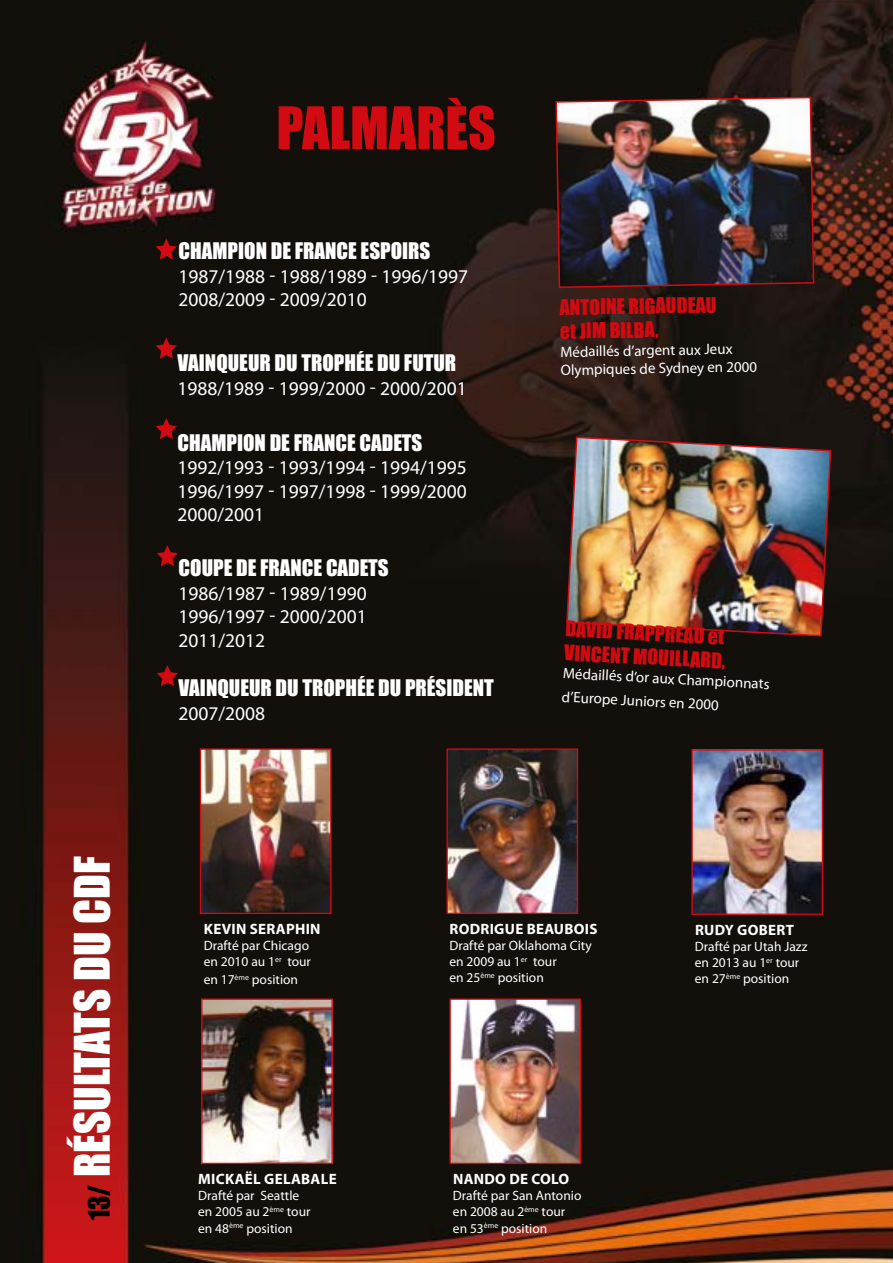
<style>
.page{position:relative;width:893px;height:1263px;background:#fff}
.page>*{position:absolute;margin:0;border:0;box-sizing:border-box;transform-origin:0 0}
.t1{font:54px "Impact";color:#d20a11}
.t2{font:45px "Impact";color:#fff}
.t3{font:21px "Impact";color:#fff}
.t4{font:19.8px/23.7px "Impact";color:#d20a11}
.t5{font:19.5px/23.4px "Myriad Pro";color:#fff;text-align:justify}
.t6{font:15px/23.7px "Myriad Pro";color:#fff}
.t7{font:700 15px "Myriad Pro";letter-spacing:.02em;color:#fff}
.t8{font:13.5px/16.2px "Myriad Pro";color:#fff}
.s1{font-size:27px;color:#000}
</style>
<div class="page">
<img style="left:0;top:0;width:893px;height:1263px">
<svg style="left:156px;top:238px;width:21px;height:22px"></svg>
<svg style="left:156px;top:337px;width:21px;height:22px"></svg>
<svg style="left:157px;top:545px;width:21px;height:21px"></svg>
<svg style="left:157px;top:665px;width:21px;height:21px"></svg>
<svg style="left:156px;top:418px;width:21px;height:21px"></svg>
<img style="left:451px;top:1000px;width:128px;height:162px">
<div style="left:449px;top:998px;width:132px;height:166px;border:1px solid #d20a11"></div>
<img style="left:693px;top:751px;width:128px;height:162px">
<div style="left:691px;top:749px;width:132px;height:166px;border:1px solid #d20a11"></div>
<img style="left:202px;top:750px;width:128px;height:162px">
<div style="left:200px;top:748px;width:132px;height:166px;border:1px solid #d20a11"></div>
<img style="left:203px;top:1000px;width:128px;height:162px">
<div style="left:201px;top:998px;width:132px;height:166px;border:1px solid #d20a11"></div>
<img style="left:448px;top:750px;width:128px;height:162px">
<div style="left:446px;top:748px;width:132px;height:166px;border:1px solid #d20a11"></div>
<img style="left:565px;top:436px;width:267px;height:201px">
<img style="left:555px;top:96px;width:260px;height:193px">
<h2 class="t2" style="left:57px;top:1220px;width:364px;rotate:-90deg"><span class="s1">13/</span> RÉSULTATS DU CDF</h2>
<h1 class="t1" style="left:276px;top:86px;width:221px">PALMARÈS</h1>
<h3 class="t3" style="left:179px;top:235px;width:13px">CHAM</h3>
<h3 class="t3" style="left:228px;top:235px;width:174px">PION DE FRANCE ESPOIRS</h3>
<h3 class="t5" style="left:179px;top:264px;width:291px">1987/1988 - 1988/1989 - 1996/1997<br>2008/2009 - 2009/2010</h3>
<h3 class="t3" style="left:178px;top:347px;width:276px">VAINQUEUR DU TROPHÉE DU FUTUR</h3>
<h3 class="t5" style="left:178px;top:376px;width:291px">1988/1989 - 1999/2000 - 2000/2001</h3>
<h3 class="t3" style="left:178px;top:426px;width:13px">CHAM</h3>
<h3 class="t3" style="left:227px;top:426px;width:196px">PION DE FRANCE CADETS</h3>
<h3 class="t5" style="left:178px;top:456px;width:291px">1992/1993 - 1993/1994 - 1994/1995<br>1996/1997 - 1997/1998 - 1999/2000<br>2000/2001</h3>
<h3 class="t3" style="left:179px;top:552px;width:211px">COUPE DE FRANCE CADETS</h3>
<h3 class="t5" style="left:179px;top:581px;width:190px">1986/1987 - 1989/1990<br>1996/1997 - 2000/2001<br>2011/2012</h3>
<h3 class="t3" style="left:179px;top:672px;width:317px">VAINQUEUR DU TROPHÉE DU PRÉSIDENT</h3>
<h3 class="t5" style="left:179px;top:701px;width:88px">2007/2008</h3>
<h3 class="t4" style="left:559px;top:295px;width:159px;rotate:-1deg">ANTOI NE RIGA UDEA U<br>ETJIM BI LBA,</h3>
<p class="t6" style="left:560px;top:343px;width:198px;line-height:18px;rotate:-1deg">Médaillés d’argent aux Jeux<br>Olympiques de Sydney en 2000</p>
<h3 class="t4" style="left:566px;top:616px;width:164px;rotate:3deg">DA VID FRA PPREA U ET<br>VI NCENT MOUILLAR D,</h3>
<p class="t6" style="left:564px;top:661px;width:208px;rotate:3deg">Médaillés d’or aux Championnats d’Europe Juniors en 2000</p>
<p class="t7" style="left:204px;top:919px;width:19px">KEVIN</p>
<p class="t7" style="left:250px;top:919px;width:19px">SERAPHIN</p>
<p class="t8" style="left:204px;top:937px;width:109px">Drafté par Chicago en 2010 au 1<sup>er</sup> tour</p>
<p class="t8" style="left:204px;top:971px;width:96px">en 17<sup>ème</sup> position</p>
<p class="t7" style="left:198px;top:1169px;width:22px">MICKA</p>
<p class="t7" style="left:245px;top:1169px;width:30px">ËL GELABALE</p>
<p class="t8" style="left:198px;top:1187px;width:114px">Drafté par Seattle en 2005 au 2<sup>ème</sup> tour en 48<sup>ème</sup> position</p>
<p class="t7" style="left:450px;top:919px;width:19px">RODRI</p>
<p class="t7" style="left:494px;top:919px;width:52px">GUE BEAUBOIS</p>
<p class="t8" style="left:449px;top:937px;width:144px">Drafté par Oklahoma City en 2009 au 1<sup>er</sup> tour<br>en 25<sup>ème</sup> position</p>
<p class="t7" style="left:453px;top:1169px;width:23px">NANDO</p>
<p class="t7" style="left:509px;top:1169px;width:42px">DE COLO</p>
<p class="t8" style="left:453px;top:1187px;width:130px">Drafté par San Antonio en 2008 au 2<sup>ème</sup> tour en 53<sup>ème</sup> position</p>
<p class="t7" style="left:695px;top:920px;width:11px">RUD</p>
<p class="t7" style="left:725px;top:920px;width:33px">Y GOBERT</p>
<p class="t8" style="left:695px;top:938px;width:114px">Drafté par Utah Jazz en 2013 au 1<sup>er</sup> tour en 27<sup>ème</sup> position</p>
</div>
